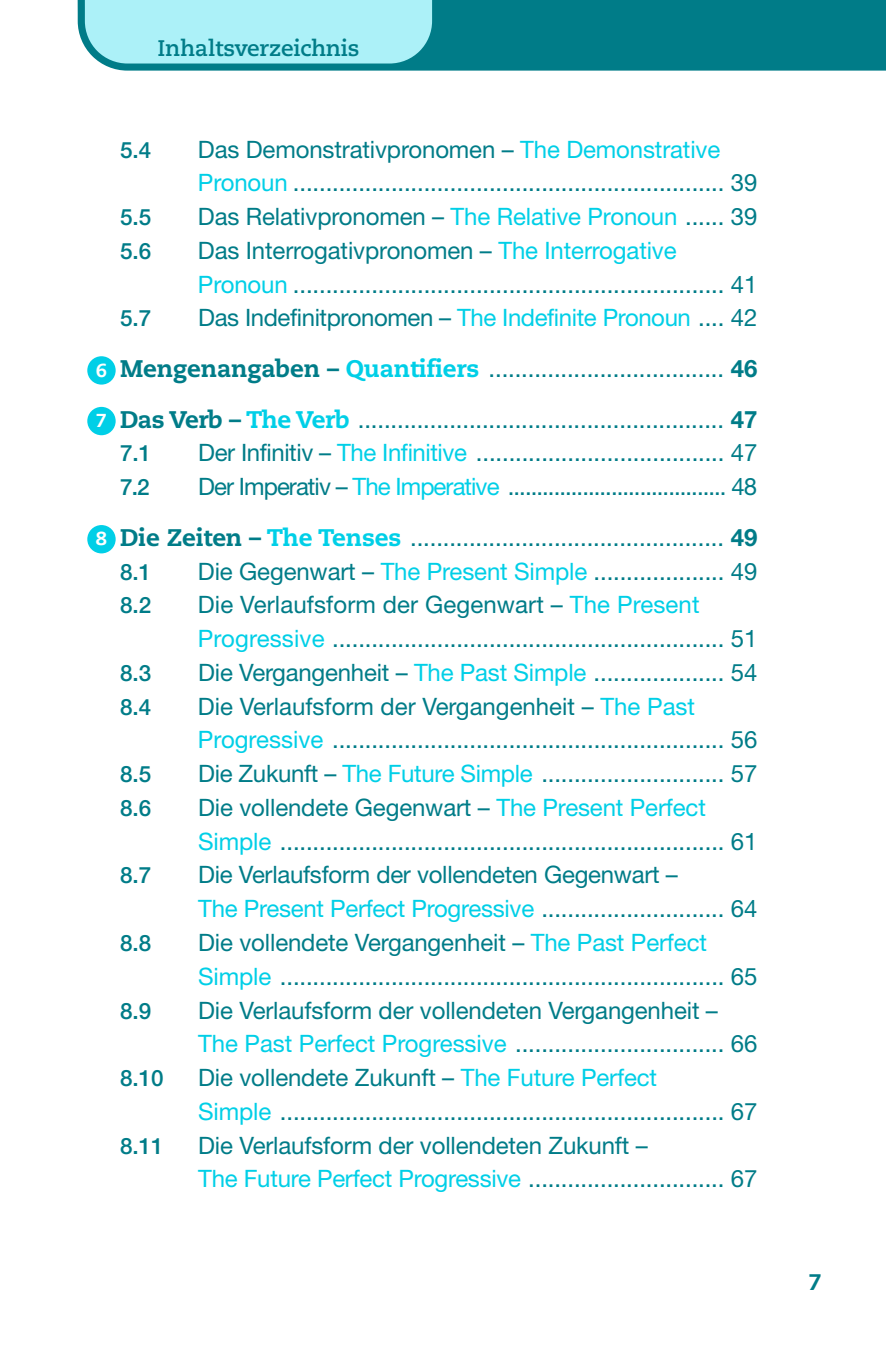
<style>
.page{position:relative;width:886px;height:1347px;background:#fff}
.page>*{position:absolute;margin:0;border:0;box-sizing:border-box;transform-origin:0 0}
.t1{font:24px/33.8px "Helvetica Neue";letter-spacing:-.005em;color:#007c88}
.t2{font:24px/50.5px "Helvetica Neue";letter-spacing:-.04em;color:#007c88;text-align:right}
.t3{font:500 22.5px "Helvetica Neue";color:#007c88}
.t4{font:700 22.5px "Caecilia";letter-spacing:-.005em;color:#007c88}
.t5{font:800 22.5px "Caecilia";color:#007c88}
.t6{font:800 18.75px "Caecilia";color:#fff}
.s1{color:#00cfe7}
.s2{font-family:"Caecilia";font-weight:800}
.s3{font-family:"Caecilia";font-weight:800;color:#00cfe7}
.s4{font-weight:700}
</style>
<div class="page">
<svg style="left:77px;top:0;width:809px;height:554px"></svg>
<p class="t4" style="left:157px;top:39px;width:203px">Inhaltsverzeichnis</p>
<p class="t6" style="left:96px;top:362px;width:13px">6</p>
<p class="t6" style="left:96px;top:413px;width:13px">7</p>
<p class="t6" style="left:96px;top:531px;width:13px">8</p>
<p class="t3" style="left:120px;top:141px;width:33px">5.4</p>
<p class="t1" style="left:198px;top:134px;width:561px">Das Demonstrativpronomen – <span class="s1">The Demonstrative<br>Pronoun</span> .................................................................. 39</p>
<p class="t3" style="left:120px;top:209px;width:33px">5.5</p>
<p class="t1" style="left:198px;top:202px;width:561px">Das Relativpronomen – <span class="s1">The Relative Pronoun</span> ...... 39</p>
<p class="t3" style="left:120px;top:243px;width:33px">5.6</p>
<p class="t1" style="left:198px;top:236px;width:561px">Das Interrogativpronomen – <span class="s1">The Interrogative<br>Pronoun</span> .................................................................. 41</p>
<p class="t3" style="left:120px;top:310px;width:33px">5.7</p>
<p class="t1" style="left:120px;top:295px;width:639px;line-height:50.5px;text-align:justify;text-indent:78px">Das Indefinitpronomen – <span class="s1">The Indefinite Pronoun</span> .... 42<br><span class="s2">Mengenangaben –</span> <span class="s3">Quantifiers</span> .................................... <span class="s4">46<br></span><span class="s2">Das Verb –</span> <span class="s3">The Verb</span> ........................................................ <span class="s4">47</span></p>
<p class="t3" style="left:120px;top:445px;width:33px">7.1</p>
<p class="t1" style="left:198px;top:438px;width:561px">Der Infinitiv – <span class="s1">The Infinitive</span> ...................................... 47</p>
<p class="t3" style="left:120px;top:479px;width:31px">7.2</p>
<p class="t2" style="left:120px;top:464px;width:639px">Der Imperativ – <span class="s1">The Imperative</span> ...................................... 48<br><span class="s2">Die Zeiten –</span> <span class="s3">The Tenses</span> ................................................ <span class="s4">49</span></p>
<p class="t3" style="left:120px;top:563px;width:33px">8.1</p>
<p class="t1" style="left:198px;top:556px;width:561px">Die Gegenwart – <span class="s1">The Present Simple</span> .................... 49</p>
<p class="t3" style="left:120px;top:597px;width:33px">8.2</p>
<p class="t1" style="left:198px;top:590px;width:561px">Die Verlaufsform der Gegenwart – <span class="s1">The Present<br>Progressive</span> ............................................................ 51</p>
<p class="t3" style="left:120px;top:665px;width:33px">8.3</p>
<p class="t1" style="left:198px;top:658px;width:561px">Die Vergangenheit – <span class="s1">The Past Simple</span> .................... 54</p>
<p class="t3" style="left:120px;top:698px;width:33px">8.4</p>
<p class="t1" style="left:198px;top:691px;width:561px">Die Verlaufsform der Vergangenheit – <span class="s1">The Past<br>Progressive</span> ............................................................ 56</p>
<p class="t3" style="left:120px;top:766px;width:33px">8.5</p>
<p class="t1" style="left:198px;top:759px;width:561px">Die Zukunft – <span class="s1">The Future Simple</span> ............................ 57</p>
<p class="t3" style="left:120px;top:800px;width:33px">8.6</p>
<p class="t1" style="left:198px;top:793px;width:561px">Die vollendete Gegenwart – <span class="s1">The Present Perfect<br>Simple</span> .................................................................... 61</p>
<p class="t3" style="left:120px;top:867px;width:33px">8.7</p>
<p class="t1" style="left:198px;top:860px;width:561px">Die Verlaufsform der vollendeten Gegenwart –<br><span class="s1">The Present Perfect Progressive</span> ............................ 64</p>
<p class="t3" style="left:120px;top:935px;width:33px">8.8</p>
<p class="t1" style="left:198px;top:928px;width:561px">Die vollendete Vergangenheit – <span class="s1">The Past Perfect<br>Simple</span> .................................................................... 65</p>
<p class="t3" style="left:120px;top:1002px;width:33px">8.9</p>
<p class="t1" style="left:198px;top:995px;width:561px">Die Verlaufsform der vollendeten Vergangenheit –<br><span class="s1">The Past Perfect Progressive</span> ................................ 66</p>
<p class="t3" style="left:120px;top:1070px;width:45px">8.10</p>
<p class="t1" style="left:198px;top:1063px;width:561px">Die vollendete Zukunft – <span class="s1">The Future Perfect<br>Simple</span> .................................................................... 67</p>
<p class="t3" style="left:120px;top:1137px;width:45px">8.11</p>
<p class="t1" style="left:198px;top:1130px;width:561px">Die Verlaufsform der vollendeten Zukunft –<br><span class="s1">The Future Perfect Progressive</span> .............................. 67</p>
<p class="t5" style="left:808px;top:1272px;width:15px">7</p>
</div>
